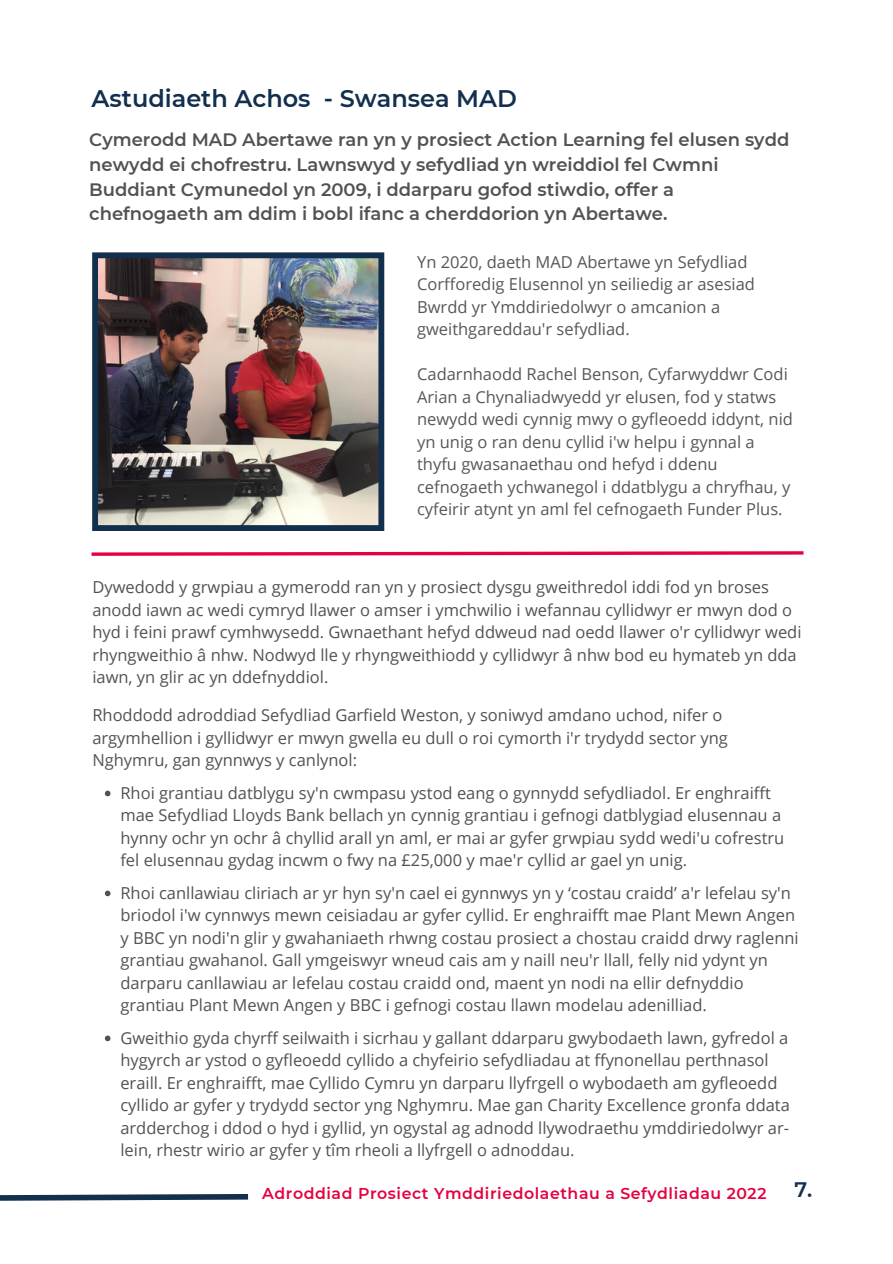
<style>
.page{position:relative;width:893px;height:1264px;background:#fff}
.page>*{position:absolute;margin:0;border:0;box-sizing:border-box;transform-origin:0 0}
.t1{font:600 24px "Montserrat";color:#122f4e}
.t2{font:600 21px "Montserrat";color:#122f4e}
.t3{font:600 18px/24.8px "Montserrat";color:#525252}
.t4{font:16.5px/22.5px "Open Sans";color:#525252}
.t5{font:16.5px/22.5px "Open Sans";color:#575756}
.t6{font:600 15.75px "Montserrat";letter-spacing:.04em;color:#e5003f}
</style>
<div class="page">
<svg style="left:105px;top:790px;width:5px;height:6px"></svg>
<svg style="left:105px;top:890px;width:5px;height:6px"></svg>
<svg style="left:105px;top:1035px;width:5px;height:6px"></svg>
<svg style="left:91px;top:551px;width:713px;height:5px"></svg>
<svg style="left:0;top:1194px;width:249px;height:7px;background:#405870"></svg>
<img style="left:92px;top:252px;width:292px;height:279px">
<h1 class="t1" style="left:91px;top:83px;width:427px">Astudiaeth Achos - Swansea MAD</h1>
<p class="t3" style="left:89px;top:127px;width:701px">Cymerodd MAD Abertawe ran yn y prosiect Action Learning fel elusen sydd newydd ei chofrestru. Lawnswyd y sefydliad yn wreiddiol fel Cwmni Buddiant Cymunedol yn 2009, i ddarparu gofod stiwdio, offer a chefnogaeth am ddim i bobl ifanc a cherddorion yn Abertawe.</p>
<p class="t5" style="left:417px;top:250px;width:339px">Yn 2020, daeth MAD Abertawe yn Sefydliad Corfforedig Elusennol yn seiliedig ar asesiad Bwrdd yr Ymddiriedolwyr o amcanion a gweithgareddau'r sefydliad.</p>
<p class="t5" style="left:417px;top:362px;width:377px">Cadarnhaodd Rachel Benson, Cyfarwyddwr Codi Arian a Chynaliadwyedd yr elusen, fod y statws newydd wedi cynnig mwy o gyfleoedd iddynt, nid yn unig o ran denu cyllid i'w helpu i gynnal a thyfu gwasanaethau ond hefyd i ddenu cefnogaeth ychwanegol i ddatblygu a chryfhau, y cyfeirir atynt yn aml fel cefnogaeth Funder Plus.</p>
<p class="t4" style="left:92px;top:575px;width:710px">Dywedodd y grwpiau a gymerodd ran yn y prosiect dysgu gweithredol iddi fod yn broses anodd iawn ac wedi cymryd llawer o amser i ymchwilio i wefannau cyllidwyr er mwyn dod o hyd i feini prawf cymhwysedd. Gwnaethant hefyd ddweud nad oedd llawer o'r cyllidwyr wedi rhyngweithio â nhw. Nodwyd lle y rhyngweithiodd y cyllidwyr â nhw bod eu hymateb yn dda iawn, yn glir ac yn ddefnyddiol.</p>
<p class="t4" style="left:92px;top:703px;width:637px">Rhoddodd adroddiad Sefydliad Garfield Weston, y soniwyd amdano uchod, nifer o argymhellion i gyllidwyr er mwyn gwella eu dull o roi cymorth i'r trydydd sector yng<br>Nghymru, gan gynnwys y canlynol:</p>
<p class="t4" style="left:120px;top:781px;width:665px">Rhoi grantiau datblygu sy'n cwmpasu ystod eang o gynnydd sefydliadol. Er enghraifft mae Sefydliad Lloyds Bank bellach yn cynnig grantiau i gefnogi datblygiad elusennau a hynny ochr yn ochr â chyllid arall yn aml, er mai ar gyfer grwpiau sydd wedi'u cofrestru fel elusennau gydag incwm o fwy na £25,000 y mae'r cyllid ar gael yn unig.</p>
<p class="t4" style="left:120px;top:881px;width:679px">Rhoi canllawiau cliriach ar yr hyn sy'n cael ei gynnwys yn y ‘costau craidd’ a'r lefelau sy'n briodol i'w cynnwys mewn ceisiadau ar gyfer cyllid. Er enghraifft mae Plant Mewn Angen y BBC yn nodi'n glir y gwahaniaeth rhwng costau prosiect a chostau craidd drwy raglenni grantiau gwahanol. Gall ymgeiswyr wneud cais am y naill neu'r llall, felly nid ydynt yn darparu canllawiau ar lefelau costau craidd ond, maent yn nodi na ellir defnyddio grantiau Plant Mewn Angen y BBC i gefnogi costau llawn modelau adenilliad.</p>
<p class="t4" style="left:120px;top:1026px;width:671px">Gweithio gyda chyrff seilwaith i sicrhau y gallant ddarparu gwybodaeth lawn, gyfredol a hygyrch ar ystod o gyfleoedd cyllido a chyfeirio sefydliadau at ffynonellau perthnasol eraill. Er enghraifft, mae Cyllido Cymru yn darparu llyfrgell o wybodaeth am gyfleoedd cyllido ar gyfer y trydydd sector yng Nghymru. Mae gan Charity Excellence gronfa ddata ardderchog i ddod o hyd i gyllid, yn ogystal ag adnodd llywodraethu ymddiriedolwyr ar&shy;lein, rhestr wirio ar gyfer y tîm rheoli a llyfrgell o adnoddau.</p>
<p class="t6" style="left:262px;top:1183px;width:506px">Adroddiad Prosiect Ymddiriedolaethau a Sefydliadau 2022</p>
<p class="t2" style="left:794px;top:1176px;width:19px">7.</p>
</div>
